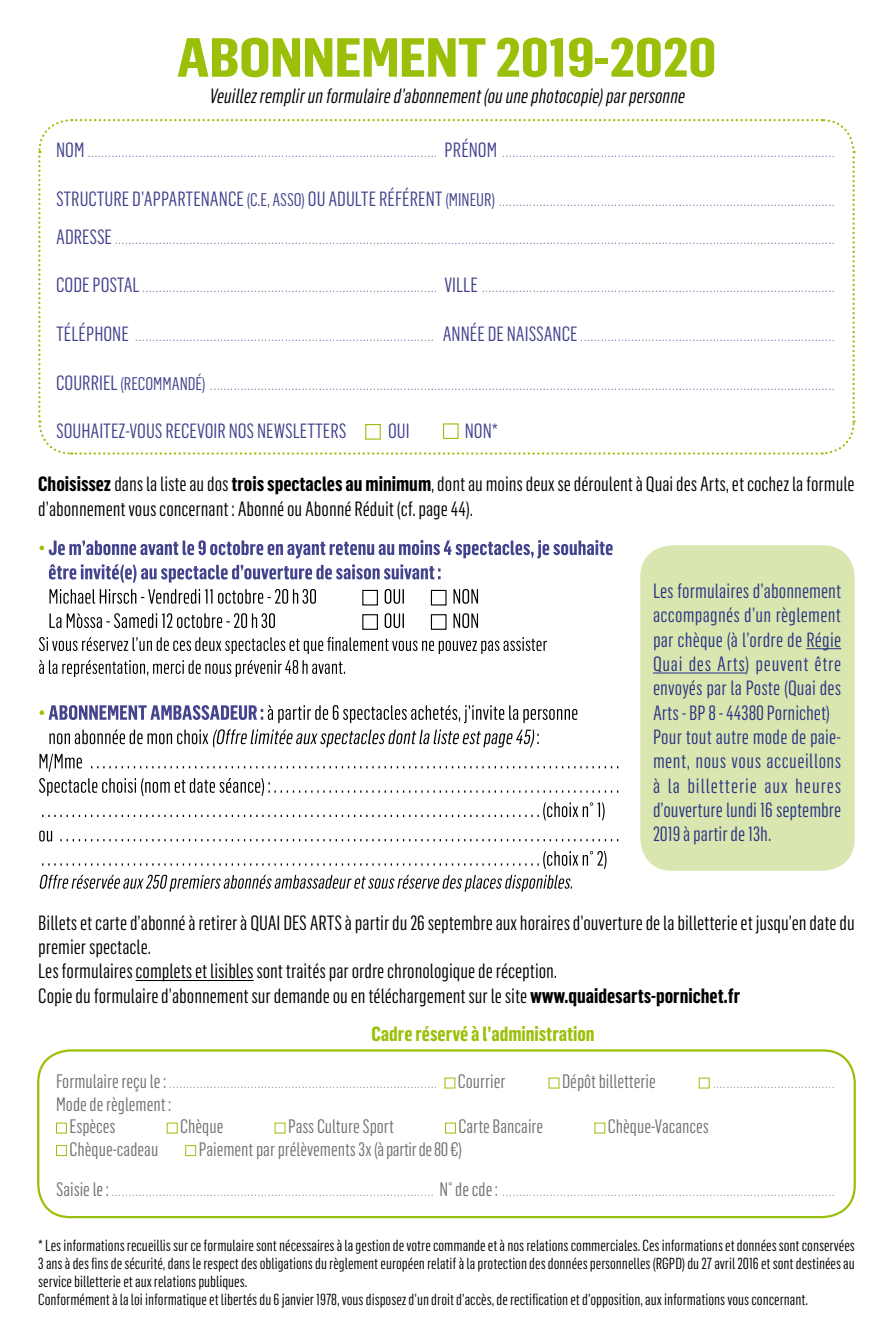
<style>
.page{position:relative;width:893px;height:1340px;background:#fff}
.page>*{position:absolute;margin:0;border:0;box-sizing:border-box;transform-origin:0 0}
.t1{font:700 54px "Flama Condensed";letter-spacing:-.01em;color:#9ac00a;scale:1.2 1}
.t2{font:20.25px/24.3px "Flama Condensed";color:#000}
.t3{font:20.25px/24.3px "Flama Condensed";letter-spacing:.005em;color:#293585}
.t4{font:italic 20.25px "Flama Condensed";color:#000}
.t5{font:20.25px "Flama Condensed";color:#43438e}
.t6{font:700 20.25px "Flama Condensed";color:#9ac00a}
.t7{font:19.12px/22.5px "Flama Condensed";color:#707173}
.t8{font:15.75px/18px "Flama Condensed";color:#000}
.t9{font:11.25px "Flama Condensed";color:#43438e}
.t10{font:11.25px "Flama Condensed";color:#707173}
.s1{font-size:20.25px}
.s2{font-size:18px}
.s3{font-weight:700}
.s4{font-size:19.12px}
</style>
<div class="page">
<div style="left:640px;top:545px;width:215px;height:325px;background:#dae6af;border-radius:32px"></div>
<svg style="left:38px;top:119px;width:818px;height:336px"></svg>
<div style="left:366px;top:424px;width:14px;height:15px;background:#fff"></div>
<div style="left:365px;top:424px;width:16px;height:15px;border:1px solid #9ac00a"></div>
<div style="left:444px;top:424px;width:14px;height:14px;background:#fff"></div>
<div style="left:443px;top:423px;width:16px;height:16px;border:1px solid #9ac00a"></div>
<hr style="left:136px;top:980px;width:118px;height:1px;background:#000">
<div style="left:699px;top:1077px;width:11px;height:11px;border:1px solid #9ac00a"></div>
<div style="left:56px;top:1122px;width:11px;height:11px;border:1px solid #9ac00a"></div>
<div style="left:445px;top:1122px;width:11px;height:11px;border:1px solid #9ac00a"></div>
<div style="left:56px;top:1145px;width:11px;height:10px;border:1px solid #9ac00a"></div>
<div style="left:185px;top:1145px;width:11px;height:10px;border:1px solid #9ac00a"></div>
<hr style="left:806px;top:648px;width:35px;height:1px;background:#293585">
<hr style="left:653px;top:672px;width:93px;height:1px;background:#293585">
<div style="left:37px;top:1049px;width:819px;height:169px;border:2px solid #9ac00a;border-radius:32px"></div>
<div style="left:362px;top:590px;width:16px;height:15px;border:1px solid #000"></div>
<div style="left:362px;top:614px;width:16px;height:16px;border:1px solid #000"></div>
<div style="left:431px;top:614px;width:15px;height:16px;border:1px solid #000"></div>
<svg style="left:39px;top:540px;width:574px;height:18px"></svg>
<svg style="left:49px;top:564px;width:392px;height:19px"></svg>
<svg style="left:49px;top:589px;width:429px;height:15px"></svg>
<svg style="left:49px;top:613px;width:429px;height:15px"></svg>
<svg style="left:39px;top:637px;width:508px;height:17px"></svg>
<svg style="left:39px;top:660px;width:306px;height:17px"></svg>
<svg style="left:39px;top:705px;width:538px;height:18px"></svg>
<svg style="left:49px;top:729px;width:490px;height:18px"></svg>
<svg style="left:40px;top:754px;width:578px;height:17px"></svg>
<svg style="left:39px;top:778px;width:579px;height:18px"></svg>
<svg style="left:42px;top:802px;width:563px;height:18px"></svg>
<svg style="left:39px;top:830px;width:579px;height:11px"></svg>
<svg style="left:39px;top:851px;width:567px;height:40px"></svg>
<h1 class="t1" style="left:176px;top:23px;width:452px">abonnement 2019-2020</h1>
<h2 class="t4" style="left:209px;top:83px;width:481px">Veuillezremplirunformulaired’abonnement(ouunephotocopie)parpersonne</h2>
<p class="t9" style="left:56px;top:146px;width:776px"><span class="s1">nom</span> ....................................................................................................... <span class="s1">prénom</span> .................................................................................................</p>
<p class="t9" style="left:56px;top:195px;width:776px"><span class="s1">Structure d’appartenance</span> <span class="s2">(c.e, asso)</span> <span class="s1">ou adulte référent</span> <span class="s2">(mineur)</span> ..................................................................................................</p>
<p class="t9" style="left:56px;top:233px;width:776px"><span class="s1">adresse</span> ...................................................................................................................................................................................................................</p>
<p class="t9" style="left:56px;top:281px;width:776px"><span class="s1">Code postal</span> ....................................................................................... <span class="s1">ville</span> .......................................................................................................</p>
<p class="t9" style="left:56px;top:330px;width:776px"><span class="s1">Téléphone</span> ........................................................................................ <span class="s1">ANNée de naissance</span> ..........................................................................</p>
<p class="t9" style="left:56px;top:378px;width:776px"><span class="s1">Courriel</span> <span class="s2">(recommandé)</span> .......................................................................................................................................................................................</p>
<h2 class="t5" style="left:56px;top:418px;width:288px">Souhaitez-vous recevoir nos newsletters</h2>
<h2 class="t5" style="left:388px;top:418px;width:23px">oui</h2>
<h2 class="t5" style="left:465px;top:418px;width:35px">non*</h2>
<h2 class="t2" style="left:38px;top:471px;width:818px"><span class="s3">Choisissez</span> dans la liste au dos <span class="s3">trois spectacles au minimum</span>, dont au moins deux se déroulent à Quai des Arts, et cochez la formule d’abonnement vous concernant : Abonné ou Abonné Réduit (cf. page 44).</h2>
<p class="t3" style="left:653px;top:578px;width:190px">Les formulaires d’abonnement accompagnés d’un règlement par chèque (à l’ordre de Régie<br>Quai des Arts) peuvent être envoyés par la Poste (Quai des<br>Arts - BP 8 - 44380 Pornichet)<br>Pour tout autre mode de paie&shy;ment, nous vous accueillons à la billetterie aux heures d’ouverture lundi 16 septembre<br>2019 à partir de 13h.</p>
<p class="t2" style="left:38px;top:909px;width:818px">Billets et carte d’abonné à retirer à QUAI DES ARTS à partir du 26 septembre aux horaires d’ouverture de la billetterie et jusqu’en date du premier spectacle.<br>Les formulaires complets et lisibles sont traités par ordre chronologique de réception.<br>Copie du formulaire d’abonnement sur demande ou en téléchargement sur le site <span class="s3">www.quaidesarts-pornichet.fr</span></p>
<h2 class="t6" style="left:372px;top:1021px;width:225px">Cadre réservé à l’administration</h2>
<p class="t10" style="left:56px;top:1077px;width:451px"><span class="s4">Formulaire reçu le :</span> ............................................................................... <span class="s4">Courrier</span></p>
<h3 class="t7" style="left:562px;top:1069px;width:95px">Dépôt billetterie</h3>
<p class="t10" style="left:713px;top:1077px;width:119px">...................................</p>
<h3 class="t7" style="left:70px;top:1092px;width:103px;text-indent:-13px">Mode de règlement:<br>Espèces</h3>
<h3 class="t7" style="left:180px;top:1114px;width:45px">Chèque</h3>
<h3 class="t7" style="left:288px;top:1114px;width:107px">Pass Culture Sport</h3>
<h3 class="t7" style="left:459px;top:1114px;width:86px">Carte Bancaire</h3>
<h3 class="t7" style="left:608px;top:1114px;width:102px">Chèque-Vacances</h3>
<h3 class="t7" style="left:70px;top:1137px;width:90px">Chèque-cadeau</h3>
<h3 class="t7" style="left:199px;top:1137px;width:265px">Paiement par prélèvements 3x (à partir de 80€)</h3>
<p class="t10" style="left:56px;top:1185px;width:779px"><span class="s4">Saisie le:</span> ............................................................................................... <span class="s4">N° de cde:</span> ..................................................................................................</p>
<p class="t8" style="left:38px;top:1235px;width:818px">* Les informations recueillis sur ce formulaire sont nécessaires à la gestion de votre commande et à nos relations commerciales. Ces informations et données sont conservées 3 ans à des fins de sécurité, dans le respect des obligations du règlement européen relatif à la protection des données personnelles (RGPD) du 27 avril 2016 et sont destinées au service billetterie et aux relations publiques.<br>Conformément à la loi informatique et libertés du 6 janvier 1978, vous disposez d’un droit d’accès, de rectification et d’opposition, aux informations vous concernant.</p>
</div>
